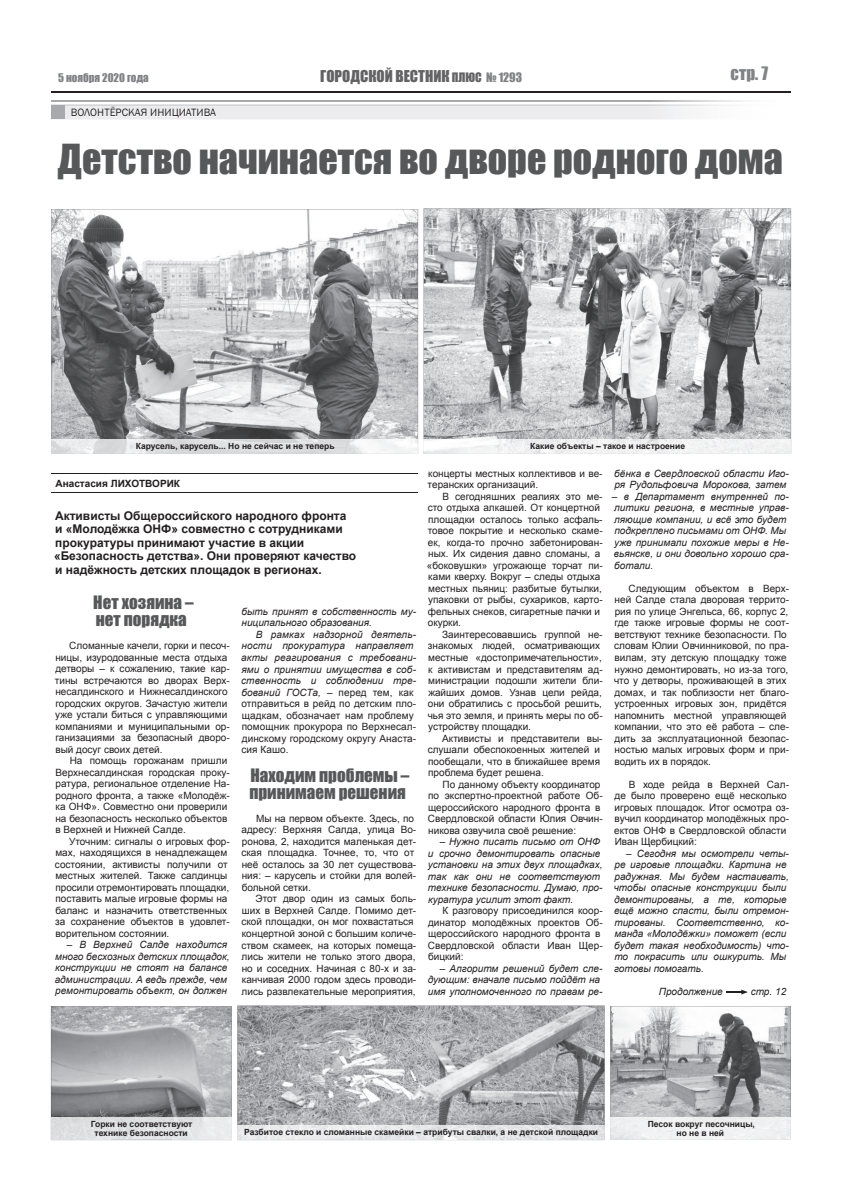
<style>
.page{position:relative;width:842px;height:1191px;background:#fff}
.page>*{position:absolute;margin:0;border:0;box-sizing:border-box;transform-origin:0 0}
.t1{font:38px "Impact";color:#57585a}
.t2{font:17px/17px "Impact";color:#57585a}
.t3{font:17px "Impact";color:#808285}
.t4{font:15px "Impact";color:#636366}
.t5{font:700 12px/13.5px "Arial";color:#231f20}
.t6{font:11px "Franklin Gothic";color:#231f20}
.t7{font:11px "Impact";color:#808285}
.t8{font:10px/11.5px "Arial";color:#231f20}
.t9{font:italic 10px/11.5px "Arial";color:#231f20}
.t10{font:700 10px "Arial";color:#231f20}
.t11{font:700 8.5px/9.5px "Arial";color:#231f20;text-align:center}
.s1{font-size:12px}
.s2{font-size:12px;color:#808285}
.s3{font-style:normal}
</style>
<div class="page">
<hr style="left:51px;top:92px;width:740px;height:1px;background:#231f20">
<svg style="left:51px;top:91px;width:739px;height:120px"></svg>
<hr style="left:51px;top:492px;width:367px;height:1px;background:#231f20">
<hr style="left:51px;top:473px;width:367px;height:1px;background:#231f20">
<svg style="left:726px;top:989px;width:22px;height:5px"></svg>
<svg style="left:424px;top:208px;width:367px;height:231px;background:#b3b3b6"></svg>
<svg style="left:51px;top:209px;width:367px;height:230px"></svg>
<img style="left:51px;top:439px;width:367px;height:15px">
<svg style="left:424px;top:453px;width:367px;height:1px"></svg>
<img style="left:424px;top:439px;width:367px;height:14px">
<svg style="left:51px;top:1006px;width:740px;height:134px;background:#b2b3b5"></svg>
<div style="left:610px;top:1117px;width:181px;height:22px;background:#f0f1f2"></div>
<p class="t7" style="left:58px;top:70px;width:92px">5 ноября 2020 года</p>
<h3 class="t4" style="left:320px;top:64px;width:203px">ГОРОДСКОЙ ВЕСТНИК <span class="s1">ПЛЮС</span> <span class="s2">№ 1293</span></h3>
<h2 class="t3" style="left:731px;top:60px;width:39px">стр. 7</h2>
<p class="t6" style="left:71px;top:106px;width:147px">ВОЛОНТЁРСКАЯ ИНИЦИАТИВА</p>
<h1 class="t1" style="left:57px;top:130px;width:727px">Детство начинается во дворе родного дома</h1>
<p class="t11" style="left:136px;top:441px;width:200px">Карусель, карусель... Но не сейчас и не теперь</p>
<p class="t10" style="left:56px;top:477px;width:126px">Анастасия ЛИХОТВОРИК</p>
<p class="t5" style="left:54px;top:509px;width:304px">Активисты Общероссийского народного фронта<br>и «Молодёжка ОНФ» совместно с сотрудниками прокуратуры принимают участие в акции «Безопасность детства». Они проверяют качество и надёжность детских площадок в регионах.</p>
<h2 class="t2" style="left:93px;top:593px;width:102px">Нет хозяина – нет порядка</h2>
<p class="t8" style="left:55px;top:640px;width:176px;text-indent:14px">Сломанные качели, горки и песоч&shy;ницы, изуродованные места отдыха детворы – к сожалению, такие кар&shy;тины встречаются во дворах Верх&shy;несалдинского и Нижнесалдинского городских округов. Зачастую жители уже устали биться с управляющими компаниями и муниципальными ор&shy;ганизациями за безопасный дворо&shy;вый досуг своих детей.</p>
<p class="t8" style="left:55px;top:755px;width:176px;text-indent:14px">На помощь горожанам пришли<br>Верхнесалдинская городская проку&shy;ратура, региональное отделение На&shy;родного фронта, а также «Молодёж&shy;ка ОНФ». Совместно они проверили на безопасность несколько объектов в Верхней и Нижней Салде.</p>
<p class="t8" style="left:55px;top:835px;width:176px;text-indent:14px">Уточним: сигналы о игровых фор&shy;мах, находящихся в ненадлежащем состоянии, активисты получили от местных жителей. Также салдинцы просили отремонтировать площадки, поставить малые игровые формы на баланс и назначить ответственных за сохранение объектов в удовлет&shy;ворительном состоянии.</p>
<p class="t9" style="left:55px;top:939px;width:176px;text-indent:12px">– В Верхней Салде находится много бесхозных детских площадок, конструкции не стоят на балансе администрации. А ведь прежде, чем ремонтировать объект, он должен</p>
<p class="t9" style="left:241px;top:606px;width:176px">быть принят в собственность му&shy;ниципального образования.</p>
<p class="t9" style="left:241px;top:629px;width:177px;text-indent:15px">В рамках надзорной деятель&shy;ности прокуратура направляет акты реагирования с требовани&shy;ями о принятии имущества в соб&shy;ственность и соблюдении тре&shy;бований ГОСТа, <span class="s3">– перед тем, как отправиться в рейд по детским пло&shy;щадкам, обозначает нам проблему помощник прокурора по Верхнесал&shy;динскому городскому округу Анаста&shy;сия Кашо.</span></p>
<h2 class="t2" style="left:249px;top:766px;width:161px">Находим проблемы – принимаем решения</h2>
<p class="t8" style="left:241px;top:812px;width:176px;text-indent:15px">Мы на первом объекте. Здесь, по адресу: Верхняя Салда, улица Во&shy;ронова, 2, находится маленькая дет&shy;ская площадка. Точнее, то, что от неё осталось за 30 лет существова&shy;ния: – карусель и стойки для волей&shy;больной сетки.</p>
<p class="t8" style="left:241px;top:893px;width:176px;text-indent:14px">Этот двор один из самых боль&shy;ших в Верхней Салде. Помимо дет&shy;ской площадки, он мог похвастаться концертной зоной с большим количе&shy;ством скамеек, на которых помеща&shy;лись жители не только этого двора, но и соседних. Начиная с 80-х и за&shy;канчивая 2000 годом здесь проводи&shy;лись развлекательные мероприятия,</p>
<p class="t11" style="left:530px;top:441px;width:156px">Какие объекты – такое и настроение</p>
<p class="t8" style="left:428px;top:468px;width:176px">концерты местных коллективов и ве&shy;теранских организаций.</p>
<p class="t8" style="left:427px;top:491px;width:177px;text-indent:16px">В сегодняшних реалиях это ме&shy;сто отдыха алкашей. От концертной площадки осталось только асфаль&shy;товое покрытие и несколько скаме&shy;ек, когда-то прочно забетонирован&shy;ных. Их сидения давно сломаны, а «боковушки» угрожающе торчат пи&shy;ками кверху. Вокруг – следы отдыха местных пьяниц: разбитые бутылки, упаковки от рыбы, сухариков, карто&shy;фельных снеков, сигаретные пачки и окурки.</p>
<p class="t8" style="left:428px;top:629px;width:176px;text-indent:15px">Заинтересовавшись группой не&shy;знакомых людей, осматривающих местные «достопримечательности», к активистам и представителям ад&shy;министрации подошли жители бли&shy;жайших домов. Узнав цели рейда, они обратились с просьбой решить, чья это земля, и принять меры по об&shy;устройству площадки.</p>
<p class="t8" style="left:428px;top:732px;width:176px;text-indent:14px">Активисты и представители вы&shy;слушали обеспокоенных жителей и пообещали, что в ближайшее время проблема будет решена.</p>
<p class="t8" style="left:428px;top:778px;width:176px;text-indent:15px">По данному объекту координатор по экспертно-проектной работе Об&shy;щероссийского народного фронта в Свердловской области Юлия Овчин&shy;никова озвучила своё решение:</p>
<p class="t9" style="left:428px;top:836px;width:176px;text-indent:12px">– Нужно писать письмо от ОНФ и срочно демонтировать опасные установки на этих двух площадках, так как они не соответствуют технике безопасности. Думаю, про&shy;куратура усилит этот факт.</p>
<p class="t8" style="left:428px;top:905px;width:176px;text-indent:15px">К разговору присоединился коор&shy;динатор молодёжных проектов Об&shy;щероссийского народного фронта в<br>Свердловской области Иван Щер&shy;бицкий:</p>
<p class="t9" style="left:428px;top:962px;width:176px;text-indent:12px">– Алгоритм решений будет сле&shy;дующим: вначале письмо пойдёт на имя уполномоченного по правам ре-</p>
<p class="t9" style="left:614px;top:468px;width:176px">бёнка в Свердловской области Иго&shy;ря Рудольфовича Морокова, затем</p>
<p class="t9" style="left:612px;top:491px;width:178px">– в Департамент внутренней по&shy;литики региона, в местные управ&shy;ляющие компании, и всё это будет подкреплено письмами от ОНФ. Мы уже принимали похожие меры в Не&shy;вьянске, и они довольно хорошо сра&shy;ботали.</p>
<p class="t8" style="left:614px;top:583px;width:176px;text-indent:14px">Следующим объектом в Верх&shy;ней Салде стала дворовая террито&shy;рия по улице Энгельса, 66, корпус 2, где также игровые формы не соот&shy;ветствуют технике безопасности. По словам Юлии Овчинниковой, по пра&shy;вилам, эту детскую площадку тоже нужно демонтировать, но из-за того, что у детворы, проживающей в этих домах, и так поблизости нет благо&shy;устроенных игровых зон, придётся напомнить местной управляющей компании, что это её работа – сле&shy;дить за эксплуатационной безопас&shy;ностью малых игровых форм и при&shy;водить их в порядок.</p>
<p class="t8" style="left:614px;top:778px;width:176px;text-indent:15px">В ходе рейда в Верхней Сал&shy;де было проверено ещё несколько игровых площадок. Итог осмотра оз&shy;вучил координатор молодёжных про&shy;ектов ОНФ в Свердловской области<br>Иван Щербицкий:</p>
<p class="t9" style="left:614px;top:847px;width:177px;text-indent:12px"><span class="s3">–</span> Сегодня мы осмотрели четы&shy;ре игровые площадки. Картина не радужная. Мы будем настаивать, чтобы опасные конструкции были демонтированы, а те, которые ещё можно спасти, были отремон&shy;тированы. Соответственно, ко&shy;манда «Молодёжки» поможет (если будет такая необходимость) что&shy;то покрасить или ошкурить. Мы готовы помогать.</p>
<p class="t9" style="left:659px;top:985px;width:65px">Продолжение</p>
<p class="t9" style="left:751px;top:985px;width:37px">стр. 12</p>
<p class="t11" style="left:91px;top:1119px;width:103px">Горки не соответствуют технике безопасности</p>
<p class="t11" style="left:648px;top:1119px;width:109px">Песок вокруг песочницы, но не в ней</p>
<p class="t11" style="left:244px;top:1127px;width:355px">Разбитое стекло и сломанные скамейки – атрибуты свалки, а не детской площадки</p>
</div>
